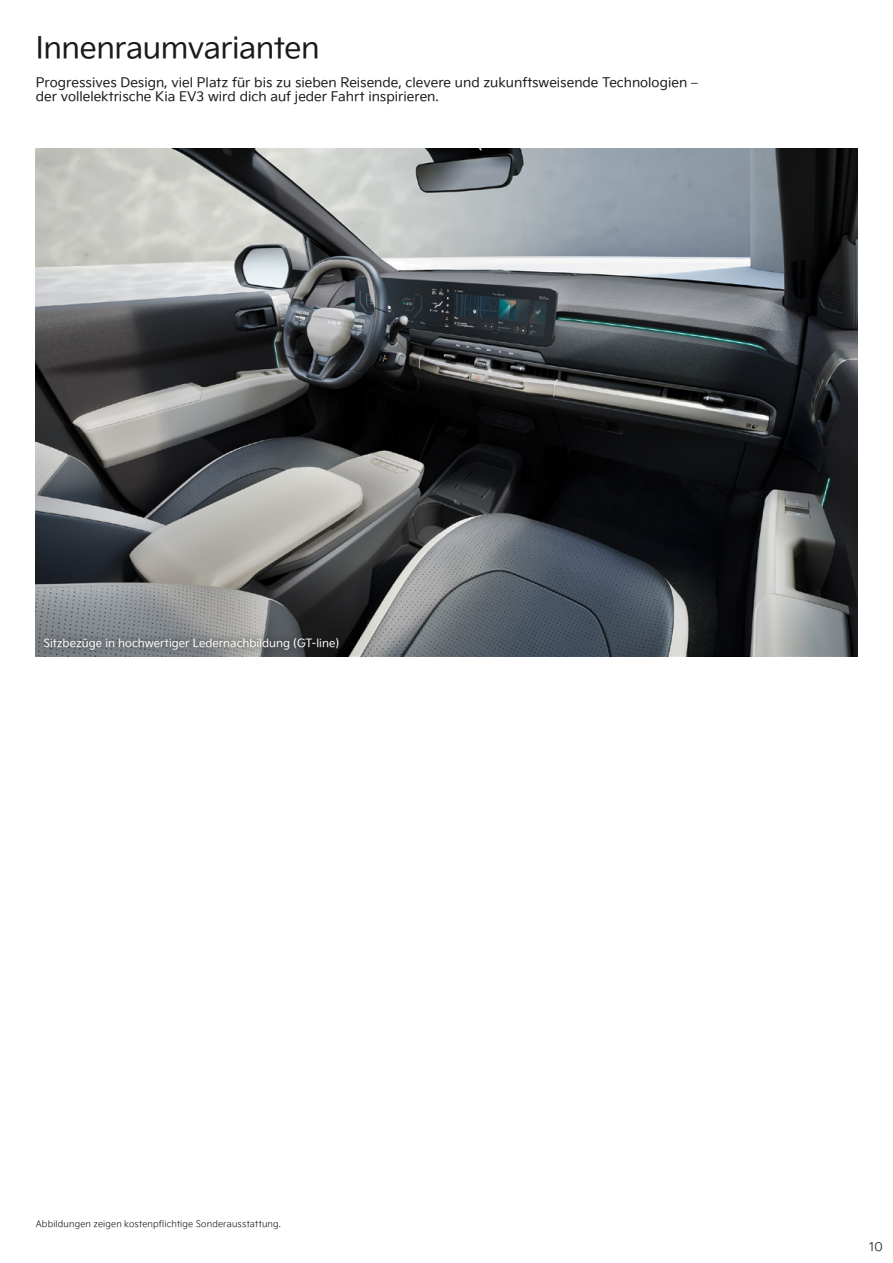
<style>
.page{position:relative;width:893px;height:1263px;background:#fff}
.page>*{position:absolute;margin:0;border:0;box-sizing:border-box;transform-origin:0 0}
.t1{font:29.4px "Kia Signature OTF Regular";letter-spacing:-.01em;color:#1a1a18}
.t2{font:13.05px/13.5px "Kia Signature OTF Regular";color:#1a1a18}
.t3{font:12px "Kia Signature OTF Light";color:#1a1a18}
.t4{font:11.25px "Kia Signature OTF Regular";color:#fff}
.t5{font:9px "Kia Signature OTF Light";letter-spacing:.02em;color:#1a1a18}
.s1{font-family:"Helvetica Neue LT Std";font-weight:300;font-size:13.5px}
</style>
<div class="page">
<img style="left:36px;top:149px;width:821px;height:507px">
<div style="left:35px;top:630px;width:312px;height:27px;background:#1a1a18;opacity:.75"></div>
<h1 class="t1" style="left:36px;top:26px;width:285px">Innenraumvarianten</h1>
<p class="t2" style="left:36px;top:75px;width:663px">Progressives Design, viel Platz für bis zu sieben Reisende, clevere und zukunftsweisende Technologien <span class="s1">– </span>der vollelektrische Kia EV3 wird dich auf jeder Fahrt inspirieren.</p>
<p class="t4" style="left:43px;top:634px;width:297px">Sitzbezüge in hochwertiger Ledernachbildung (GT-line)</p>
<p class="t5" style="left:36px;top:1217px;width:247px">Abbildungen zeigen kostenpflichtige Sonderausstattung.</p>
<p class="t3" style="left:869px;top:1238px;width:15px">10</p>
</div>
